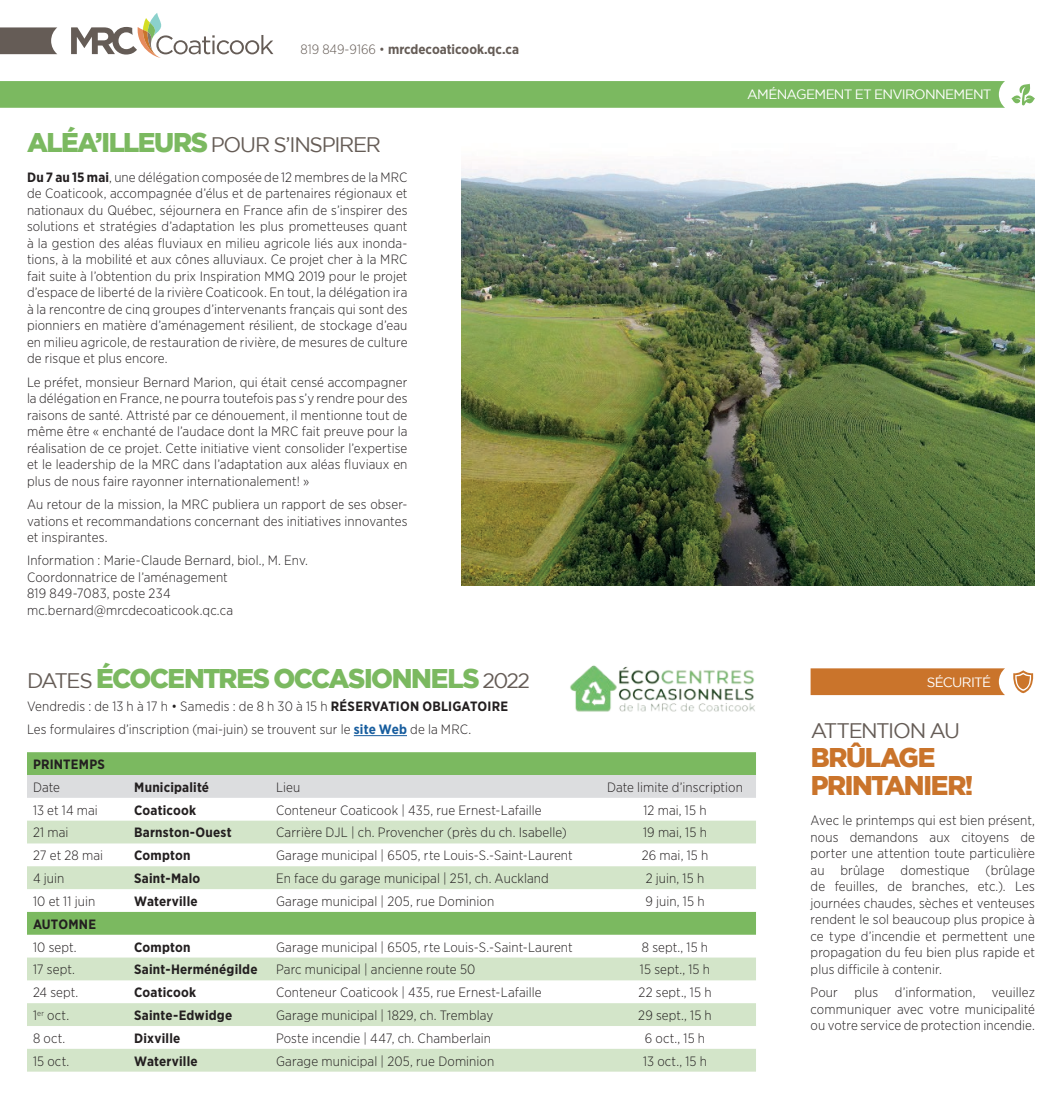
<style>
.page{position:relative;width:1062px;height:1104px;background:#fff}
.page>*{position:absolute;margin:0;border:0;box-sizing:border-box;transform-origin:0 0}
.t1{font:900 27px "Gotham";letter-spacing:-.055em;color:#7bb960}
.t2{font:900 27px/28.5px "Gotham";letter-spacing:-.05em;color:#ca742b}
.t3{font:21px "Gotham";letter-spacing:-.06em;color:#655c56}
.t4{font:300 13.5px/16.5px "Gotham Narrow";letter-spacing:.01em;color:#231f20;text-align:justify}
.t5{font:700 13.5px "Gotham Narrow";letter-spacing:.015em;color:#231f20}
.t6{font:13.5px "Gotham";letter-spacing:-.05em;color:#fff}
.t7{font:700 13.5px "Gotham Narrow";color:#655c56}
.s1{font-weight:300}
.s2{font-weight:900;font-size:27px;color:#7bb960}
.s3{font-weight:700}
.s4{font-weight:400;font-size:21px;color:#655c56}
.s5{font-weight:700;color:#175d9e}
</style>
<div class="page">
<svg style="left:71px;top:13px;width:202px;height:45px"></svg>
<svg style="left:0;top:27px;width:57px;height:27px;background:#726964"></svg>
<svg style="left:0;top:81px;width:1005px;height:27px;background:#7cb962"></svg>
<svg style="left:1011px;top:83px;width:24px;height:22px"></svg>
<svg style="left:27px;top:752px;width:729px;height:46px;background:#80bb67"></svg>
<div style="left:27px;top:774px;width:729px;height:23px;background:#dcdddf"></div>
<svg style="left:27px;top:820px;width:729px;height:251px"></svg>
<hr style="left:354px;top:735px;width:53px;height:1px;background:#175d9e">
<img style="left:570px;top:665px;width:185px;height:47px">
<img style="left:461px;top:167px;width:574px;height:418px">
<div style="left:811px;top:668px;width:194px;height:27px;background:#ca742b"></div>
<svg style="left:1013px;top:670px;width:21px;height:23px"></svg>
<p class="t7" style="left:300px;top:41px;width:220px"><span class="s1">819 849-9166 •</span> mrcdecoaticook.qc.ca</p>
<h2 class="t3" style="left:27px;top:133px;width:355px"><span class="s2">ALÉA’ILLEURS</span> POUR S’INSPIRER</h2>
<p class="t4" style="left:27px;top:168px;width:382px"><span class="s3">Du 7 au 15 mai</span>, une délégation composée de 12 membres de la MRC de Coaticook, accompagnée d’élus et de partenaires régionaux et nationaux du Québec, séjournera en France afin de s’inspirer des solutions et stratégies d’adaptation les plus prometteuses quant à la gestion des aléas fluviaux en milieu agricole liés aux inonda&shy;tions, à la mobilité et aux cônes alluviaux. Ce projet cher à la MRC fait suite à l’obtention du prix Inspiration MMQ 2019 pour le projet d’espace de liberté de la rivière Coaticook. En tout, la délégation ira à la rencontre de cinq groupes d’intervenants français qui sont des pionniers en matière d’aménagement résilient, de stockage d’eau en milieu agricole, de restauration de rivière, de mesures de culture de risque et plus encore.</p>
<p class="t4" style="left:27px;top:373px;width:382px">Le préfet, monsieur Bernard Marion, qui était censé accompagner la délégation en France, ne pourra toutefois pas s’y rendre pour des raisons de santé. Attristé par ce dénouement, il mentionne tout de même être « enchanté de l’audace dont la MRC fait preuve pour la réalisation de ce projet. Cette initiative vient consolider l’expertise et le leadership de la MRC dans l’adaptation aux aléas fluviaux en plus de nous faire rayonner internationalement! »</p>
<p class="t4" style="left:27px;top:495px;width:382px">Au retour de la mission, la MRC publiera un rapport de ses obser&shy;vations et recommandations concernant des initiatives innovantes et inspirantes.</p>
<p class="t4" style="left:27px;top:552px;width:283px;text-align:left">Information : Marie-Claude Bernard, biol., M. Env.<br>Coordonnatrice de l’aménagement<br>819 849-7083, poste 234 mc.bernard@mrcdecoaticook.qc.ca</p>
<p class="t6" style="left:747px;top:87px;width:246px">AMÉNAGEMENT ET ENVIRONNEMENT</p>
<h1 class="t1" style="left:27px;top:662px;width:505px"><span class="s4">DATES</span> ÉCOCENTRES OCCASIONNELS <span class="s4">2022</span></h1>
<p class="t4" style="left:27px;top:694px;width:483px;line-height:23.2px">Vendredis : de 13 h à 17 h • Samedis : de 8 h 30 à 15 h <span class="s3">RÉSERVATION OBLIGATOIRE<br></span>Les formulaires d’inscription (mai-juin) se trouvent sur le <span class="s5">site Web</span> de la MRC.</p>
<p class="t5" style="left:33px;top:755px;width:73px">PRINTEMPS</p>
<p class="t4" style="left:33px;top:778px;width:29px">Date</p>
<p class="t5" style="left:134px;top:778px;width:76px">Municipalité</p>
<p class="t4" style="left:276px;top:778px;width:26px">Lieu</p>
<p class="t4" style="left:607px;top:778px;width:137px">Date limite d’inscription</p>
<p class="t4" style="left:33px;top:801px;width:66px">13 et 14 mai</p>
<p class="t5" style="left:134px;top:801px;width:63px">Coaticook</p>
<p class="t4" style="left:276px;top:801px;width:267px">Conteneur Coaticook | 435, rue Ernest-Lafaille</p>
<p class="t4" style="left:643px;top:801px;width:65px">12 mai, 15 h</p>
<p class="t4" style="left:33px;top:823px;width:37px">21 mai</p>
<p class="t5" style="left:134px;top:823px;width:99px">Barnston-Ouest</p>
<p class="t4" style="left:276px;top:823px;width:292px">Carrière DJL | ch. Provencher (près du ch. Isabelle)</p>
<p class="t4" style="left:643px;top:823px;width:65px">19 mai, 15 h</p>
<p class="t4" style="left:33px;top:846px;width:72px">27 et 28 mai</p>
<p class="t5" style="left:134px;top:846px;width:58px">Compton</p>
<p class="t4" style="left:276px;top:846px;width:298px">Garage municipal | 6505, rte Louis-S.-Saint-Laurent</p>
<p class="t4" style="left:642px;top:846px;width:68px">26 mai, 15 h</p>
<p class="t4" style="left:33px;top:869px;width:33px">4 juin</p>
<p class="t5" style="left:134px;top:869px;width:68px">Saint-Malo</p>
<p class="t4" style="left:276px;top:869px;width:274px">En face du garage municipal | 251, ch. Auckland</p>
<p class="t4" style="left:646px;top:869px;width:60px">2 juin, 15 h</p>
<p class="t4" style="left:33px;top:892px;width:64px">10 et 11 juin</p>
<p class="t5" style="left:134px;top:892px;width:65px">Waterville</p>
<p class="t4" style="left:276px;top:892px;width:220px">Garage municipal | 205, rue Dominion</p>
<p class="t4" style="left:645px;top:892px;width:61px">9 juin, 15 h</p>
<p class="t5" style="left:33px;top:915px;width:65px">AUTOMNE</p>
<p class="t4" style="left:33px;top:937px;width:45px">10 sept.</p>
<p class="t5" style="left:134px;top:937px;width:58px">Compton</p>
<p class="t4" style="left:276px;top:937px;width:298px">Garage municipal | 6505, rte Louis-S.-Saint-Laurent</p>
<p class="t4" style="left:642px;top:937px;width:68px">8 sept., 15 h</p>
<p class="t4" style="left:33px;top:960px;width:43px">17 sept.</p>
<p class="t5" style="left:134px;top:960px;width:125px">Saint-Herménégilde</p>
<p class="t4" style="left:276px;top:960px;width:201px">Parc municipal | ancienne route 50</p>
<p class="t4" style="left:640px;top:960px;width:72px">15 sept., 15 h</p>
<p class="t4" style="left:33px;top:983px;width:47px">24 sept.</p>
<p class="t5" style="left:134px;top:983px;width:63px">Coaticook</p>
<p class="t4" style="left:276px;top:983px;width:267px">Conteneur Coaticook | 435, rue Ernest-Lafaille</p>
<p class="t4" style="left:638px;top:983px;width:75px">22 sept., 15 h</p>
<p class="t4" style="left:33px;top:1006px;width:38px">1<sup>er</sup> oct.</p>
<p class="t5" style="left:134px;top:1006px;width:99px">Sainte-Edwidge</p>
<p class="t4" style="left:276px;top:1006px;width:219px">Garage municipal | 1829, ch. Tremblay</p>
<p class="t4" style="left:638px;top:1006px;width:75px">29 sept., 15 h</p>
<p class="t4" style="left:33px;top:1029px;width:34px">8 oct.</p>
<p class="t5" style="left:134px;top:1029px;width:48px">Dixville</p>
<p class="t4" style="left:276px;top:1029px;width:217px">Poste incendie | 447, ch. Chamberlain</p>
<p class="t4" style="left:645px;top:1029px;width:62px">6 oct., 15 h</p>
<p class="t4" style="left:33px;top:1051px;width:38px">15 oct.</p>
<p class="t5" style="left:134px;top:1051px;width:65px">Waterville</p>
<p class="t4" style="left:276px;top:1051px;width:220px">Garage municipal | 205, rue Dominion</p>
<p class="t4" style="left:643px;top:1051px;width:65px">13 oct., 15 h</p>
<p class="t6" style="left:927px;top:674px;width:66px">SÉCURITÉ</p>
<h2 class="t3" style="left:811px;top:719px;width:151px">ATTENTION AU</h2>
<h1 class="t2" style="left:811px;top:742px;width:164px">BRÛLAGE<br>PRINTANIER!</h1>
<p class="t4" style="left:811px;top:811px;width:226px">Avec le printemps qui est bien présent, nous demandons aux citoyens de porter une attention toute particulière au brûlage domestique (brûlage de feuilles, de branches, etc.). Les journées chaudes, sèches et venteuses rendent le sol beaucoup plus propice à ce type d’incendie et permettent une propagation du feu bien plus rapide et plus difficile à contenir.</p>
<p class="t4" style="left:811px;top:983px;width:226px">Pour plus d’information, veuillez communiquer avec votre municipalité ou votre service de protection incendie.</p>
</div>
